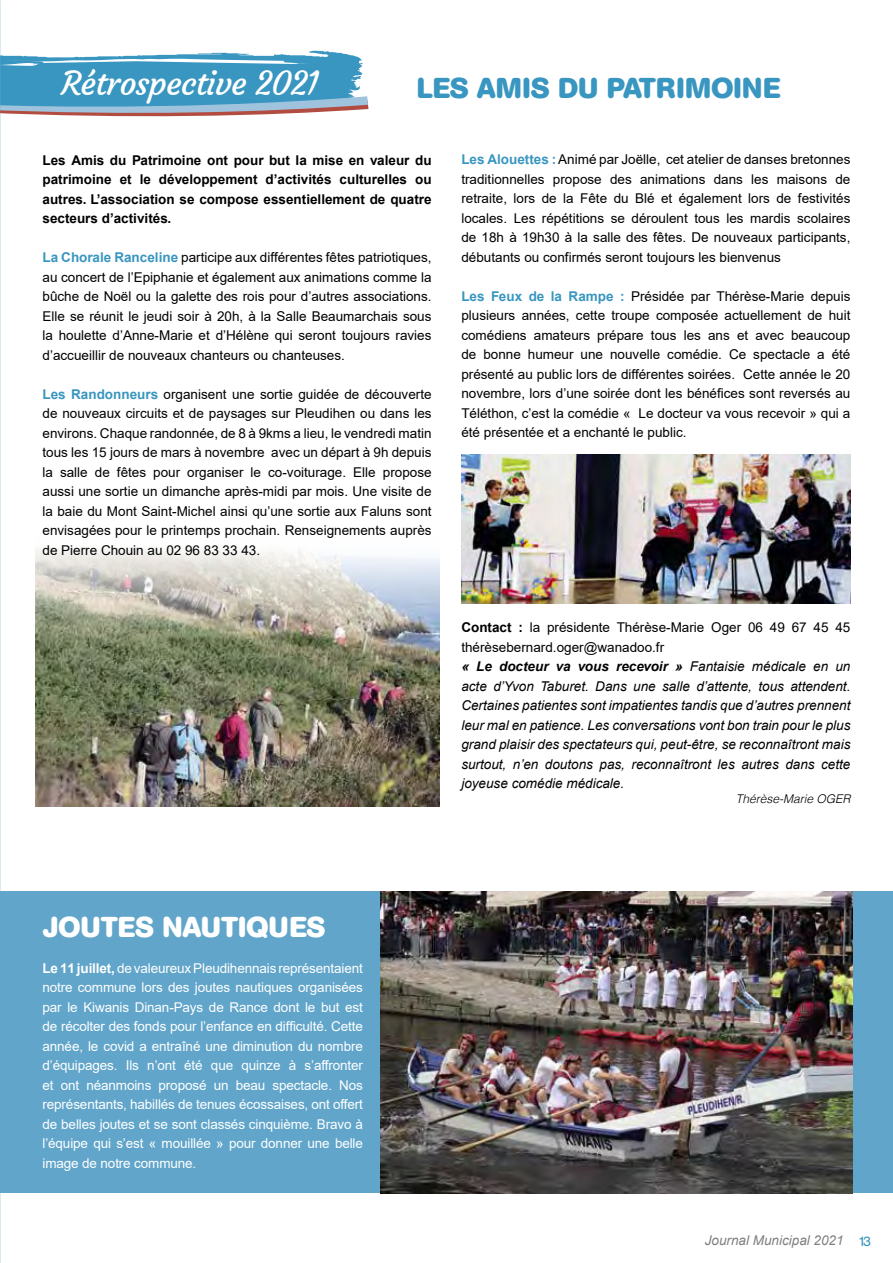
<style>
.page{position:relative;width:893px;height:1263px;background:#fff}
.page>*{position:absolute;margin:0;border:0;box-sizing:border-box;transform-origin:0 0}
.t1{font:33px "Courgette";letter-spacing:-.03em;color:#fff}
.t2{font:700 28.5px "AG Book Rounded";color:#3896c0}
.t3{font:700 28.5px "AG Book Rounded";color:#fff}
.t4{font:13.5px/19.5px "Arial";color:#000;text-align:justify}
.t5{font:13.5px/19.5px "Arial";letter-spacing:-.01em;color:#fff;text-align:justify}
.t6{font:italic 13.5px/19.5px "Arial";color:#000}
.t7{font:700 13.5px/19.5px "Arial";color:#000;text-align:justify}
.t8{font:italic 13.5px "Arial";color:#808080}
.t9{font:italic 300 12px "Helvetica";color:#000}
.s1{font-weight:700;color:#3896c0}
.s2{font-weight:700;font-style:normal}
.s3{font-style:normal}
.s4{font-weight:700}
.s5{font-family:"AG Book Rounded";font-style:normal;color:#3896c0}
</style>
<div class="page">
<svg style="left:0;top:47px;width:368px;height:72px"></svg>
<img style="left:35px;top:550px;width:404px;height:257px">
<img style="left:461px;top:455px;width:389px;height:149px">
<div style="left:0;top:891px;width:893px;height:302px;background:#61a5ca"></div>
<img style="left:381px;top:891px;width:472px;height:302px">
<h1 class="t1" style="left:61px;top:63px;width:260px">Rétrospective 2021</h1>
<h2 class="t2" style="left:417px;top:72px;width:365px">LES AMIS DU PATRIMOINE</h2>
<p class="t7" style="left:43px;top:150px;width:391px">Les Amis du Patrimoine ont pour but la mise en valeur du patrimoine et le développement d’activités culturelles ou autres. L’association se compose essentiellement de quatre secteurs d’activités.</p>
<p class="t4" style="left:43px;top:247px;width:391px"><span class="s1">La Chorale Ranceline</span> participe aux différentes fêtes patriotiques, au concert de l’Epiphanie et également aux animations comme la bûche de Noël ou la galette des rois pour d’autres associations.<br>Elle se réunit le jeudi soir à 20h, à la Salle Beaumarchais sous la houlette d’Anne-Marie et d’Hélène qui seront toujours ravies d’accueillir de nouveaux chanteurs ou chanteuses.</p>
<p class="t4" style="left:43px;top:384px;width:391px"><span class="s1">Les Randonneurs</span> organisent une sortie guidée de découverte de nouveaux circuits et de paysages sur Pleudihen ou dans les environs. Chaque randonnée, de 8 à 9kms a lieu, le vendredi matin tous les 15 jours de mars à novembre avec un départ à 9h depuis la salle de fêtes pour organiser le co-voiturage. Elle propose aussi une sortie un dimanche après-midi par mois. Une visite de la baie du Mont Saint-Michel ainsi qu’une sortie aux Faluns sont envisagées pour le printemps prochain. Renseignements auprès de Pierre Chouin au 02 96 83 33 43.</p>
<p class="t4" style="left:461px;top:150px;width:391px"><span class="s1">Les Alouettes :</span> Animé par Joëlle, cet atelier de danses bretonnes traditionnelles propose des animations dans les maisons de retraite, lors de la Fête du Blé et également lors de festivités locales. Les répétitions se déroulent tous les mardis scolaires de 18h à 19h30 à la salle des fêtes. De nouveaux participants, débutants ou confirmés seront toujours les bienvenus</p>
<p class="t4" style="left:461px;top:286px;width:391px"><span class="s1">Les Feux de la Rampe :</span> Présidée par Thérèse-Marie depuis plusieurs années, cette troupe composée actuellement de huit comédiens amateurs prépare tous les ans et avec beaucoup de bonne humeur une nouvelle comédie. Ce spectacle a été présenté au public lors de différentes soirées. Cette année le 20 novembre, lors d’une soirée dont les bénéfices sont reversés au Téléthon, c’est la comédie « Le docteur va vous recevoir » qui a été présentée et a enchanté le public.</p>
<p class="t6" style="left:461px;top:618px;width:391px"><span class="s2">Contact :</span> <span class="s3">la présidente Thérèse-Marie Oger 06 49 67 45 45 thérèsebernard.oger@wanadoo.fr<br></span><span class="s4">« Le docteur va vous recevoir »</span> Fantaisie médicale en un acte d’Yvon Taburet. Dans une salle d’attente, tous attendent.<br>Certaines patientes sont impatientes tandis que d’autres prennent leur mal en patience. Les conversations vont bon train pour le plus grand plaisir des spectateurs qui, peut-être, se reconnaîtront mais surtout, n’en doutons pas, reconnaîtront les autres dans cette joyeuse comédie médicale.</p>
<p class="t9" style="left:736px;top:788px;width:116px">Thérèse-Marie OGER</p>
<h2 class="t3" style="left:43px;top:911px;width:284px">JOUTES NAUTIQUES</h2>
<p class="t5" style="left:43px;top:958px;width:322px"><span class="s4">Le 11 juillet,</span> de valeureux Pleudihennais représentaient notre commune lors des joutes nautiques organisées par le Kiwanis Dinan-Pays de Rance dont le but est de récolter des fonds pour l’enfance en difficulté. Cette année, le covid a entraîné une diminution du nombre d’équipages. Ils n’ont été que quinze à s’affronter et ont néanmoins proposé un beau spectacle. Nos représentants, habillés de tenues écossaises, ont offert de belles joutes et se sont classés cinquième. Bravo à l’équipe qui s’est « mouillée » pour donner une belle image de notre commune.</p>
<p class="t8" style="left:705px;top:1232px;width:168px">Journal Municipal 2021 <span class="s5">13</span></p>
</div>
